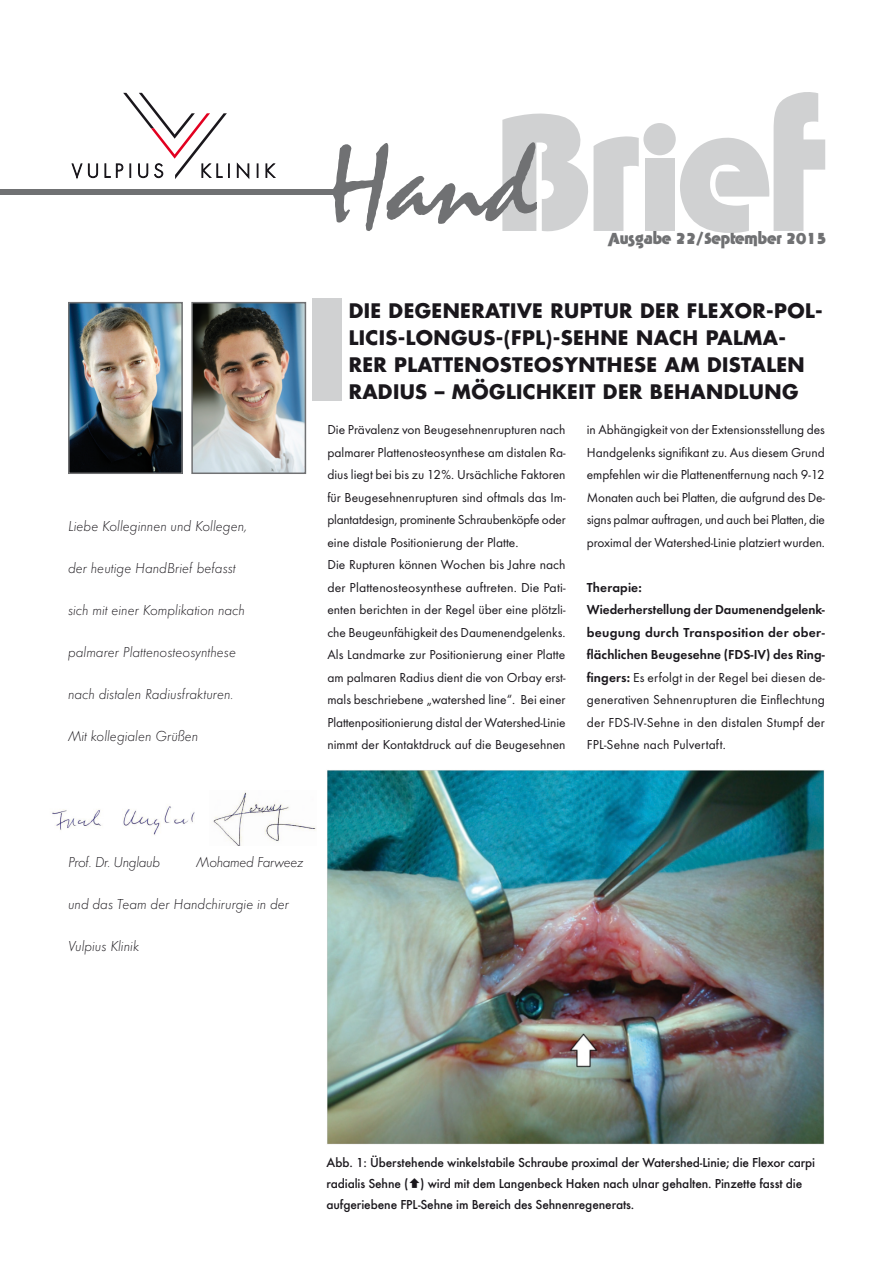
<style>
.page{position:relative;width:893px;height:1263px;background:#fff}
.page>*{position:absolute;margin:0;border:0;box-sizing:border-box;transform-origin:0 0}
.t1{font:700 19.5px/27px "Futura";letter-spacing:.02em;color:#1a171c}
.t2{font:italic 300 15px "Futura T";color:#1a171c}
.t3{font:italic 300 15px "Futura T";letter-spacing:-.025em;color:#1a171c}
.t4{font:13.5px/22.5px "Futura T";color:#1a171c}
.t5{font:500 13.5px/21px "Futura T";letter-spacing:-.01em;color:#1a171c}
.t6{font:700 13.5px "Tabasco";letter-spacing:-.005em;color:#707173}
.s1{font-weight:600}
</style>
<div class="page">
<div style="left:313px;top:298px;width:29px;height:103px;background:#d0d1d2"></div>
<svg style="left:71px;top:163px;width:27px;height:16px"></svg>
<svg style="left:237px;top:162px;width:12px;height:17px"></svg>
<svg style="left:257px;top:164px;width:1px;height:14px"></svg>
<svg style="left:265px;top:163px;width:11px;height:15px"></svg>
<svg style="left:104px;top:93px;width:126px;height:86px"></svg>
<div style="left:645px;top:159px;width:30px;height:72px;background:#d0d1d2"></div>
<svg style="left:680px;top:92px;width:145px;height:141px"></svg>
<div style="left:645px;top:124px;width:30px;height:30px;background:#d0d1d2;border-radius:50%"></div>
<div style="left:643px;top:123px;width:33px;height:32px;border:2px solid #d0d1d2;border-radius:50%"></div>
<svg style="left:333px;top:113px;width:306px;height:118px"></svg>
<div style="left:0;top:189px;width:335px;height:6px;background:#707173"></div>
<img style="left:52px;top:806px;width:143px;height:29px">
<img style="left:213px;top:792px;width:103px;height:53px">
<img style="left:71px;top:305px;width:109px;height:166px">
<div style="left:68px;top:302px;width:115px;height:172px;border:2px solid #707173"></div>
<img style="left:194px;top:305px;width:109px;height:166px">
<div style="left:191px;top:302px;width:115px;height:172px;border:2px solid #707173"></div>
<img style="left:327px;top:770px;width:497px;height:374px">
<p class="t2" style="left:68px;top:517px;width:181px">Liebe Kolleginnen und Kollegen,</p>
<p class="t2" style="left:68px;top:559px;width:169px">der heutige HandBrief befasst</p>
<p class="t2" style="left:68px;top:601px;width:178px">sich mit einer Komplikation nach</p>
<p class="t2" style="left:68px;top:643px;width:170px">palmarer Plattenosteosynthese</p>
<p class="t2" style="left:68px;top:685px;width:167px">nach distalen Radiusfrakturen.</p>
<p class="t2" style="left:68px;top:727px;width:132px">Mit kollegialen Grüßen</p>
<p class="t6" style="left:608px;top:230px;width:220px">Ausgabe 22/September 2015</p>
<h1 class="t1" style="left:349px;top:296px;width:476px">DIE DEGENERATIVE RUPTUR DER FLEXOR-POL-LICIS-LONGUS-(FPL)-SEHNE NACH PALMA-RER PLATTENOSTEOSYNTHESE AM DISTALEN -RADIUS – MÖGLICHKEIT DER BEHANDLUNG</h1>
<p class="t4" style="left:327px;top:418px;width:240px">Die Prävalenz von Beugesehnenrupturen nach palmarer Plattenosteosynthese am distalen Ra&shy;dius liegt bei bis zu 12%. Ursächliche Faktoren für Beugesehnenrupturen sind oftmals das Im&shy;plantatdesign, prominente Schraubenköpfe oder eine distale Positionierung der Platte.<br>Die Rupturen können Wochen bis Jahre nach der Plattenosteosynthese auftreten. Die Pati&shy;enten berichten in der Regel über eine plötzli&shy;che Beugeunfähigkeit des Daumenendgelenks.<br>Als Landmarke zur Positionierung einer Platte am palmaren Radius dient die von Orbay erst&shy;mals beschriebene „watershed line“. Bei einer Plattenpositionierung distal der Watershed-Linie nimmt der Kontaktdruck auf die Beugesehnen</p>
<p class="t4" style="left:587px;top:418px;width:240px;text-align:justify">in Abhängigkeit von der Extensionsstellung des Handgelenks signifikant zu. Aus diesem Grund empfehlen wir die Plattenentfernung nach 9-12<br>Monaten auch bei Platten, die aufgrund des De&shy;signs palmar auftragen, und auch bei Platten, die proximal der Watershed-Linie platziert wurden.</p>
<p class="t4" style="left:587px;top:576px;width:240px"><span class="s1">Therapie:<br>Wiederherstellung der Daumenendgelenk&shy;beugung durch Transposition der ober&shy;flächlichen Beugesehne (FDS-IV) des Ring&shy;fingers:</span> Es erfolgt in der Regel bei diesen de&shy;generativen Sehnenrupturen die Einflechtung der FDS-IV-Sehne in den distalen Stumpf der FPL-Sehne nach Pulvertaft.</p>
<p class="t3" style="left:68px;top:853px;width:94px">Prof. Dr. Unglaub</p>
<p class="t3" style="left:196px;top:853px;width:109px">Mohamed Farweez</p>
<p class="t2" style="left:68px;top:895px;width:223px">und das Team der Handchirurgie in der</p>
<p class="t2" style="left:68px;top:937px;width:73px">Vulpius Klinik</p>
<p class="t5" style="left:327px;top:1152px;width:490px">Abb. 1: Überstehende winkelstabile Schraube proximal der Watershed-Linie; die Flexor carpi radialis Sehne ( ) wird mit dem Langenbeck Haken nach ulnar gehalten. Pinzette fasst die aufgeriebene FPL-Sehne im Bereich des Sehnenregenerats.</p>
</div>
